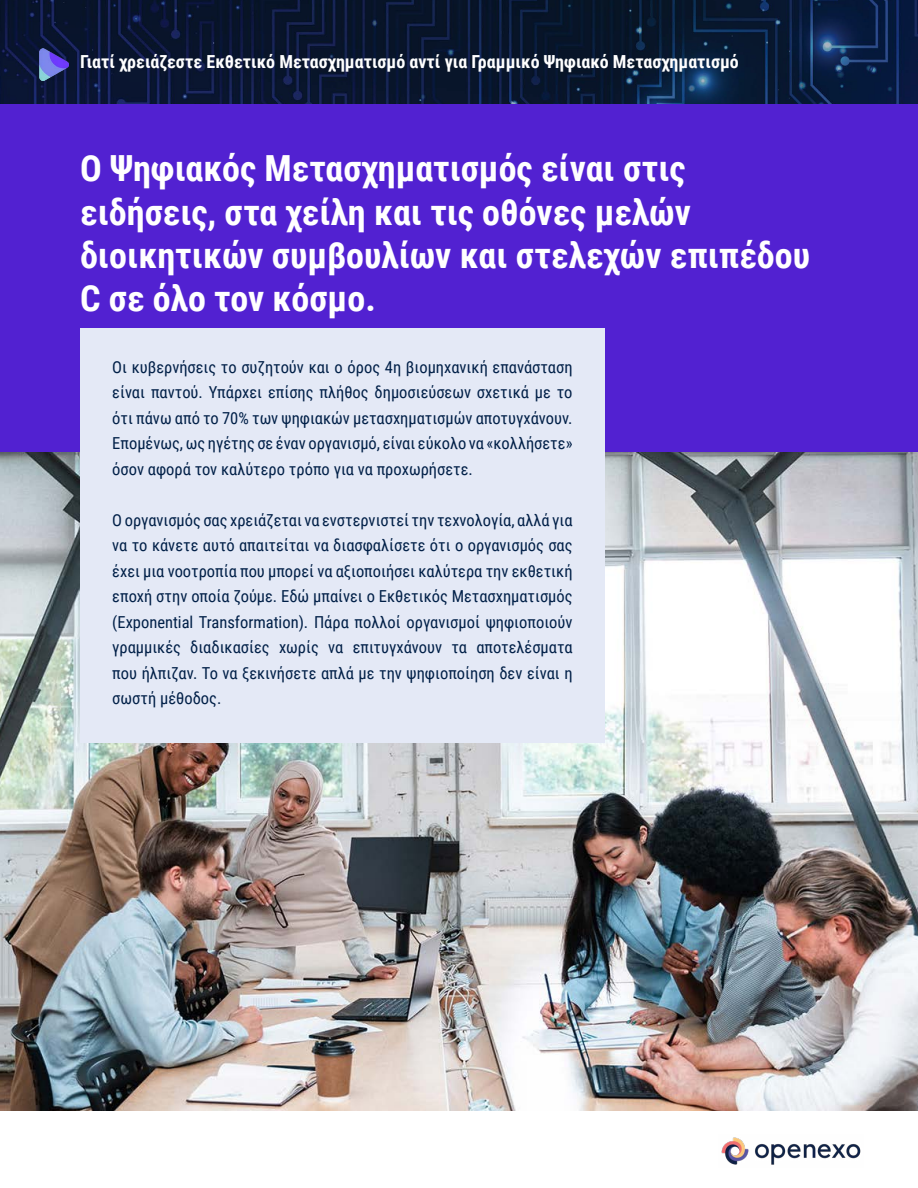
<style>
.page{position:relative;width:918px;height:1188px;background:#fff}
.page>*{position:absolute;margin:0;border:0;box-sizing:border-box;transform-origin:0 0}
.t1{font:700 36px/43.2px "Roboto Condensed";color:#fff}
.t2{font:700 18px "Roboto Condensed";color:#fff}
.t3{font:16.5px/25.5px "Roboto Condensed";color:#001f47;text-align:justify}
</style>
<div class="page">
<div style="left:0;top:103px;width:918px;height:350px;background:#5221d1"></div>
<img style="left:0;top:453px;width:918px;height:658px">
<div style="left:80px;top:328px;width:525px;height:414px;background:#e4e9f6"></div>
<img style="left:721px;top:1137px;width:140px;height:28px">
<svg style="left:0;top:0;width:918px;height:103px;fill:#08162e"></svg>
<img style="left:40px;top:49px;width:28px;height:31px">
<p class="t2" style="left:80px;top:48px;width:660px">Γιατί χρειάζεστε Εκθετικό Μετασχηματισμό αντί για Γραμμικό Ψηφιακό Μετασχηματισμό</p>
<h1 class="t1" style="left:80px;top:146px;width:731px">Ο Ψηφιακός Μετασχηματισμός είναι στις ειδήσεις, στα χείλη και τις οθόνες μελών διοικητικών συμβουλίων και στελεχών επιπέδου C σε όλο τον κόσμο.</h1>
<p class="t3" style="left:112px;top:354px;width:462px">Οι κυβερνήσεις το συζητούν και ο όρος 4η βιομηχανική επανάσταση είναι παντού. Υπάρχει επίσης πλήθος δημοσιεύσεων σχετικά με το ότι πάνω από το 70% των ψηφιακών μετασχηματισμών αποτυγχάνουν.<br>Επομένως, ως ηγέτης σε έναν οργανισμό, είναι εύκολο να «κολλήσετε» όσον αφορά τον καλύτερο τρόπο για να προχωρήσετε.</p>
<p class="t3" style="left:112px;top:507px;width:462px">Ο οργανισμός σας χρειάζεται να ενστερνιστεί την τεχνολογία, αλλά για να το κάνετε αυτό απαιτείται να διασφαλίσετε ότι ο οργανισμός σας έχει μια νοοτροπία που μπορεί να αξιοποιήσει καλύτερα την εκθετική εποχή στην οποία ζούμε. Εδώ μπαίνει ο Εκθετικός Μετασχηματισμός (Exponential Transformation). Πάρα πολλοί οργανισμοί ψηφιοποιούν γραμμικές διαδικασίες χωρίς να επιτυγχάνουν τα αποτελέσματα που ήλπιζαν. Το να ξεκινήσετε απλά με την ψηφιοποίηση δεν είναι η σωστή μέθοδος.</p>
</div>
